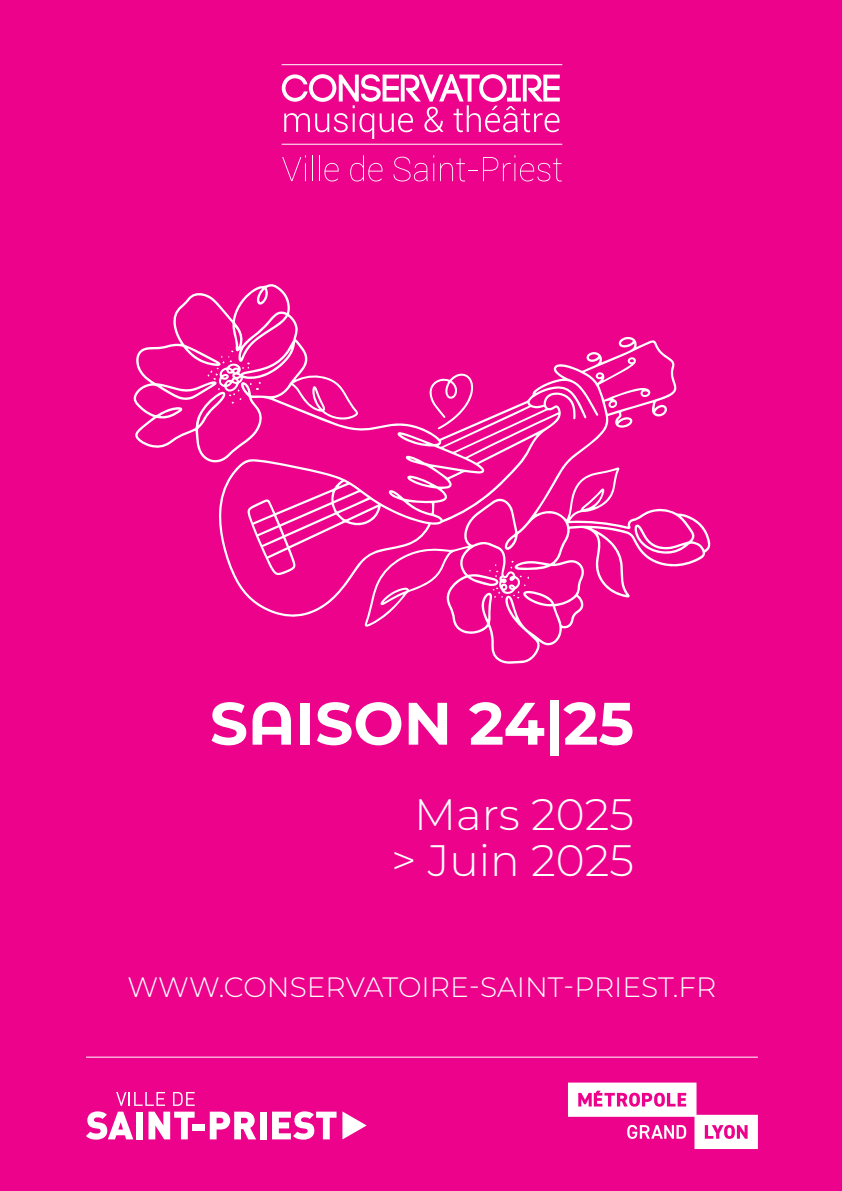
<style>
.page{position:relative;width:842px;height:1191px;background:#ed028c}
.page>*{position:absolute;margin:0;border:0;box-sizing:border-box;transform-origin:0 0}
.t1{font:700 59.8px "Montserrat";color:#fff}
.t2{font:300 44px/46px "Montserrat";color:#fff;text-align:center}
.t3{font:300 28px "Montserrat";color:#fff}
</style>
<div class="page">
<svg style="left:133px;top:284px;width:578px;height:380px"></svg>
<svg style="left:429px;top:373px;width:44px;height:56px"></svg>
<svg style="left:250px;top:382px;width:11px;height:8px"></svg>
<svg style="left:229px;top:389px;width:13px;height:15px"></svg>
<svg style="left:242px;top:362px;width:8px;height:7px"></svg>
<svg style="left:208px;top:350px;width:26px;height:30px"></svg>
<svg style="left:510px;top:561px;width:4px;height:8px"></svg>
<svg style="left:513px;top:575px;width:16px;height:23px"></svg>
<svg style="left:493px;top:587px;width:10px;height:11px"></svg>
<svg style="left:489px;top:564px;width:9px;height:13px"></svg>
<svg style="left:282px;top:74px;width:278px;height:65px"></svg>
<hr style="left:282px;top:144px;width:280px;height:1px;background:#fff">
<hr style="left:282px;top:64px;width:280px;height:1px;background:#fff">
<svg style="left:282px;top:155px;width:24px;height:26px"></svg>
<svg style="left:312px;top:155px;width:1px;height:26px"></svg>
<svg style="left:319px;top:155px;width:20px;height:26px"></svg>
<svg style="left:350px;top:155px;width:32px;height:26px"></svg>
<svg style="left:393px;top:155px;width:41px;height:26px"></svg>
<svg style="left:440px;top:155px;width:122px;height:26px"></svg>
<svg style="left:86px;top:1111px;width:47px;height:28px"></svg>
<div style="left:136px;top:1111px;width:7px;height:28px;background:#fff"></div>
<svg style="left:149px;top:1111px;width:46px;height:28px"></svg>
<div style="left:192px;top:1124px;width:13px;height:6px;background:#fff"></div>
<svg style="left:210px;top:1111px;width:46px;height:28px"></svg>
<div style="left:260px;top:1111px;width:6px;height:28px;background:#fff"></div>
<svg style="left:272px;top:1111px;width:95px;height:28px"></svg>
<svg style="left:116px;top:1092px;width:49px;height:13px"></svg>
<svg style="left:173px;top:1092px;width:22px;height:13px"></svg>
<svg style="left:568px;top:1082px;width:190px;height:67px"></svg>
<hr style="left:86px;top:1056px;width:672px;height:1px;background:#fff">
<h1 class="t1" style="left:210px;top:680px;width:426px">SAISON 24|25</h1>
<h2 class="t2" style="left:391px;top:790px;width:244px">Mars 2025 &gt; Juin 2025</h2>
<p class="t3" style="left:128px;top:968px;width:590px">WWW.CONSERVATOIRE-SAINT-PRIEST.FR</p>
</div>
